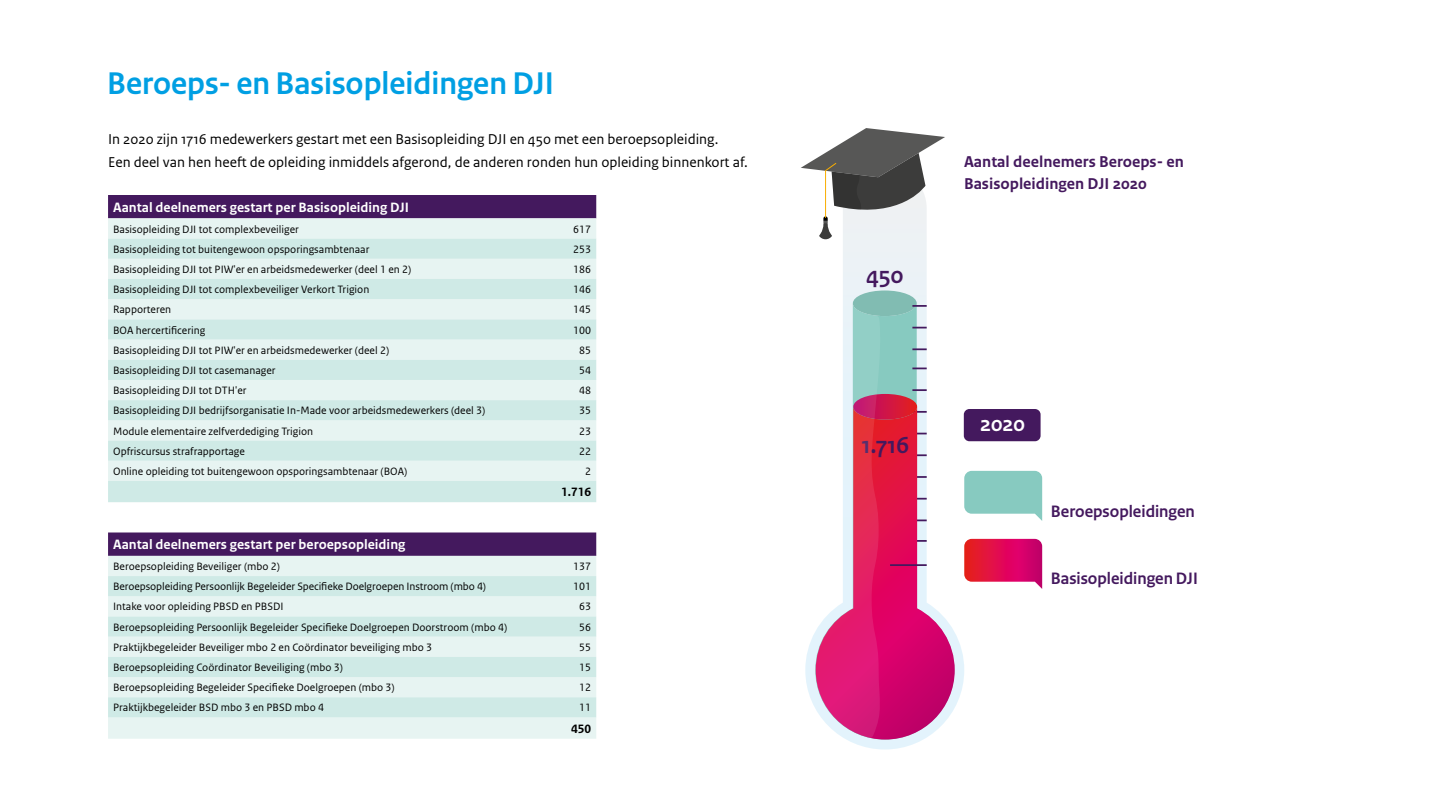
<style>
.page{position:relative;width:1441px;height:810px;background:#fff}
.page>*{position:absolute;margin:0;border:0;box-sizing:border-box;transform-origin:0 0}
.t1{font:700 33px "Rijksoverheid Sans Heading";color:#009fe3}
.t2{font:700 24.45px "Rijksoverheid Sans Heading";color:#44195e}
.t3{font:700 22.35px "Rijksoverheid Sans Heading";color:#fff}
.t4{font:700 17.4px "Rijksoverheid Sans Heading";color:#44195e}
.t5{font:700 16.5px/22.5px "Rijksoverheid Sans Text";color:#44195e}
.t6{font:15px/22.5px "Rijksoverheid Sans Text";color:#000}
.t7{font:700 14.25px "Rijksoverheid Sans Text";color:#fff}
.t8{font:700 12.75px "Rijksoverheid Sans Text";color:#000}
.t9{font:11.25px "Rijksoverheid Sans Text";color:#000}
</style>
<div class="page">
<div style="left:108px;top:195px;width:488px;height:23px;background:#44195e"></div>
<div style="left:108px;top:218px;width:488px;height:21px;background:#e7f4f2"></div>
<svg style="left:108px;top:239px;width:488px;height:263px;background:#daeeeb"></svg>
<svg style="left:108px;top:532px;width:488px;height:24px;background:#491f62"></svg>
<div style="left:108px;top:556px;width:488px;height:183px;background:#e7f4f2"></div>
<svg style="left:108px;top:576px;width:488px;height:141px;background:#d9eeeb"></svg>
<svg style="left:964px;top:471px;width:78px;height:50px;background:#99d2c9"></svg>
<svg style="left:964px;top:539px;width:78px;height:50px;background:#e12f6a"></svg>
<svg style="left:805px;top:239px;width:159px;height:511px"></svg>
<div style="left:852px;top:291px;width:64px;height:25px;background:#81bcb2;border-radius:50%"></div>
<svg style="left:801px;top:128px;width:144px;height:111px"></svg>
<div style="left:963px;top:409px;width:77px;height:32px;background:#44195e;border-radius:6px"></div>
<svg style="left:815px;top:303px;width:139px;height:437px"></svg>
<h1 class="t1" style="left:107px;top:65px;width:448px">Beroeps- en Basisopleidingen DJI</h1>
<h3 class="t6" style="left:108px;top:128px;width:641px">In 2020 zijn 1716 medewerkers gestart met een Basisopleiding DJI en 450 met een beroepsopleiding.<br>Een deel van hen heeft de opleiding inmiddels afgerond, de anderen ronden hun opleiding binnenkort af.</h3>
<p class="t7" style="left:113px;top:199px;width:297px">Aantal deelnemers gestart per Basisopleiding DJI</p>
<p class="t9" style="left:113px;top:222px;width:187px">Basisopleiding DJI tot complexbeveiliger</p>
<p class="t9" style="left:573px;top:222px;width:19px">617</p>
<p class="t9" style="left:113px;top:243px;width:258px">Basisopleiding tot buitengewoon opsporingsambtenaar</p>
<p class="t9" style="left:573px;top:243px;width:19px">253</p>
<p class="t9" style="left:113px;top:263px;width:299px">Basisopleiding DJI tot PIW'er en arbeidsmedewerker (deel 1 en 2)</p>
<p class="t9" style="left:573px;top:263px;width:19px">186</p>
<p class="t9" style="left:113px;top:283px;width:258px">Basisopleiding DJI tot complexbeveiliger Verkort Trigion</p>
<p class="t9" style="left:573px;top:283px;width:19px">146</p>
<p class="t9" style="left:113px;top:303px;width:59px">Rapporteren</p>
<p class="t9" style="left:573px;top:303px;width:19px">145</p>
<p class="t9" style="left:113px;top:323px;width:94px">BOA hercertificering</p>
<p class="t9" style="left:573px;top:323px;width:19px">100</p>
<p class="t9" style="left:113px;top:344px;width:277px">Basisopleiding DJI tot PIW'er en arbeidsmedewerker (deel 2)</p>
<p class="t9" style="left:579px;top:344px;width:13px">85</p>
<p class="t9" style="left:113px;top:364px;width:164px">Basisopleiding DJI tot casemanager</p>
<p class="t9" style="left:579px;top:364px;width:13px">54</p>
<p class="t9" style="left:113px;top:384px;width:135px">Basisopleiding DJI tot DTH'er</p>
<p class="t9" style="left:579px;top:384px;width:13px">48</p>
<p class="t9" style="left:113px;top:404px;width:373px">Basisopleiding DJI bedrijfsorganisatie In-Made voor arbeidsmedewerkers (deel 3)</p>
<p class="t9" style="left:579px;top:404px;width:13px">35</p>
<p class="t9" style="left:113px;top:424px;width:201px">Module elementaire zelfverdediging Trigion</p>
<p class="t9" style="left:579px;top:424px;width:13px">23</p>
<p class="t9" style="left:113px;top:445px;width:133px">Opfriscursus strafrapportage</p>
<p class="t9" style="left:579px;top:445px;width:13px">22</p>
<p class="t9" style="left:113px;top:465px;width:296px">Online opleiding tot buitengewoon opsporingsambtenaar (BOA)</p>
<p class="t9" style="left:585px;top:465px;width:7px">2</p>
<p class="t8" style="left:561px;top:485px;width:32px">1.716</p>
<p class="t7" style="left:113px;top:536px;width:294px">Aantal deelnemers gestart per beroepsopleiding</p>
<p class="t9" style="left:113px;top:560px;width:168px">Beroepsopleiding Beveiliger (mbo 2)</p>
<p class="t9" style="left:573px;top:560px;width:19px">137</p>
<p class="t9" style="left:113px;top:580px;width:374px">Beroepsopleiding Persoonlijk Begeleider Specifieke Doelgroepen Instroom (mbo 4)</p>
<p class="t9" style="left:573px;top:580px;width:19px">101</p>
<p class="t9" style="left:113px;top:600px;width:172px">Intake voor opleiding PBSD en PBSDI</p>
<p class="t9" style="left:579px;top:600px;width:13px">63</p>
<p class="t9" style="left:113px;top:621px;width:395px">Beroepsopleiding Persoonlijk Begeleider Specifieke Doelgroepen Doorstroom (mbo 4)</p>
<p class="t9" style="left:579px;top:621px;width:13px">56</p>
<p class="t9" style="left:113px;top:641px;width:320px">Praktijkbegeleider Beveiliger mbo 2 en Coördinator beveiliging mbo 3</p>
<p class="t9" style="left:579px;top:641px;width:13px">55</p>
<p class="t9" style="left:113px;top:661px;width:231px">Beroepsopleiding Coördinator Beveiliging (mbo 3)</p>
<p class="t9" style="left:579px;top:661px;width:13px">15</p>
<p class="t9" style="left:113px;top:681px;width:283px">Beroepsopleiding Begeleider Specifieke Doelgroepen (mbo 3)</p>
<p class="t9" style="left:579px;top:681px;width:13px">12</p>
<p class="t9" style="left:113px;top:701px;width:212px">Praktijkbegeleider BSD mbo 3 en PBSD mbo 4</p>
<p class="t9" style="left:579px;top:701px;width:13px">11</p>
<p class="t8" style="left:571px;top:722px;width:22px">450</p>
<h2 class="t2" style="left:866px;top:261px;width:39px">450</h2>
<h2 class="t2" style="left:861px;top:432px;width:48px">1.716</h2>
<h3 class="t5" style="left:963px;top:150px;width:221px">Aantal deelnemers Beroeps- en<br>Basisopleidingen DJI 2020</h3>
<h3 class="t3" style="left:979px;top:411px;width:46px">2020</h3>
<h3 class="t4" style="left:1050px;top:502px;width:145px">Beroepsopleidingen</h3>
<h3 class="t4" style="left:1050px;top:569px;width:148px">Basisopleidingen DJI</h3>
</div>
